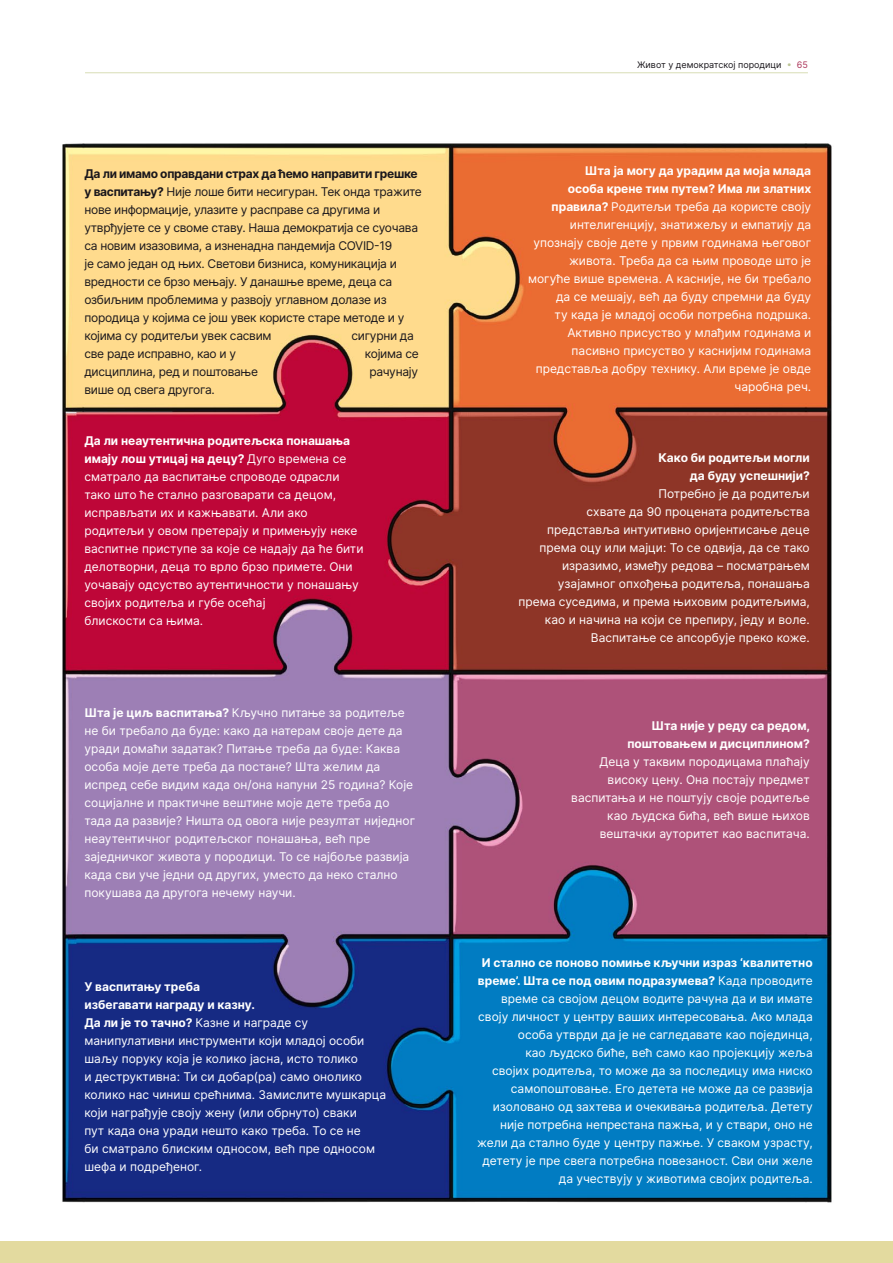
<style>
.page{position:relative;width:893px;height:1263px;background:#fff}
.page>*{position:absolute;margin:0;border:0;box-sizing:border-box;transform-origin:0 0}
.t1{font:12px/18px "Inter";color:#fff;text-align:right}
.t2{font:12px/18px "Inter";letter-spacing:-.025em;color:#1a171c}
.t3{font:700 12px/18px "Inter";color:#fff;text-align:right}
.t4{font:9px "Inter";color:#1a171c}
.s1{font-weight:700}
.s2{color:#bbc494}
.s3{color:#aa3257}
</style>
<div class="page">
<img style="left:47px;top:143px;width:799px;height:1099px">
<div style="left:0;top:1242px;width:893px;height:21px;background:#e3da9f"></div>
<hr style="left:85px;top:72px;width:723px;height:1px;background:#d8ddb5">
<p class="t2" style="left:84px;top:164px;width:339px"><span class="s1">Да ли имамо оправдани страх да ћемо направити грешке у васпитању?</span> Није лоше бити несигуран. Тек онда тражите нове информације, улазите у расправе са другима и утврђујете се у своме ставу. Наша демократија се суочава са новим изазовима, а изненадна пандемија COVID-19<br>је само један од њих. Светови бизниса, комуникација и вредности се брзо мењају. У данашње време, деца са озбиљним проблемима у развоју углавном долазе из породица у којима се још увек користе старе методе и у којима су родитељи увек сасвим</p>
<p class="t2" style="left:351px;top:326px;width:64px">сигурни да</p>
<p class="t2" style="left:84px;top:344px;width:153px">све раде исправно, као и у</p>
<p class="t2" style="left:365px;top:344px;width:55px">којима се</p>
<p class="t2" style="left:84px;top:362px;width:175px">дисциплина, ред и поштовање</p>
<p class="t2" style="left:369px;top:362px;width:50px">рачунају</p>
<p class="t2" style="left:84px;top:380px;width:132px">више од свега другога.</p>
<p class="t1" style="left:84px;top:431px;width:281px;text-align:left"><span class="s1">Да ли неаутентична родитељска понашања имају лош утицај на децу?</span> Дуго времена се сматрало да васпитање спроводе одрасли тако што ће стално разговарати са децом, исправљати их и кажњавати. Али ако родитељи у овом претерају и примењују неке васпитне приступе за које се надају да ће бити делотворни, деца то врло брзо примете. Они уочавају одсуство аутентичности у понашању својих родитеља и губе осећај<br>блискости са њима.</p>
<p class="t1" style="left:84px;top:703px;width:332px;text-align:left"><span class="s1">Шта је циљ васпитања?</span> Кључно питање за родитеље не би требало да буде: како да натерам своје дете да уради домаћи задатак? Питање треба да буде: Каква особа моје дете треба да постане? Шта желим да испред себе видим када он/она напуни 25 година? Које социјалне и практичне вештине моје дете треба до тада да развије? Ништа од овога није резултат ниједног неаутентичног родитељског понашања, већ пре заједничког живота у породици. То се најбоље развија када сви уче једни од других, уместо да неко стално покушава да другога нечему научи.</p>
<p class="t1" style="left:84px;top:977px;width:303px;text-align:left"><span class="s1">У васпитању треба<br>избегавати награду и казну.<br>Да ли је то тачно?</span> Казне и награде су манипулативни инструменти који младој особи шаљу поруку која је колико јасна, исто толико<br>и деструктивна: Ти си добар(ра) само онолико колико нас чиниш срећнима. Замислите мушкарца који награђује своју жену (или обрнуто) сваки<br>пут када она уради нешто како треба. То се не<br>би сматрало блиским односом, већ пре односом шефа и подређеног.</p>
<p class="t4" style="left:637px;top:58px;width:172px">Живот у демократској породици <span class="s2">•</span> <span class="s3">65</span></p>
<p class="t1" style="left:528px;top:161px;width:285px"><span class="s1">Шта ја могу да урадим да моја млада<br>особа крене тим путем? Има ли златних правила?</span> Родитељи треба да користе своју интелигенцију, знатижељу и емпатију да упознају своје дете у првим годинама његовог живота. Треба да са њим проводе што је могуће више времена. А касније, не би требало да се мешају, већ да буду спремни да буду<br>ту када је младој особи потребна подршка.<br>Активно присуство у млађим годинама и пасивно присуство у каснијим годинама представља добру технику. Али време је овде чаробна реч.</p>
<p class="t3" style="left:658px;top:448px;width:153px">Како би родитељи могли да буду успешнији?</p>
<p class="t1" style="left:518px;top:484px;width:293px">Потребно је да родитељи<br>схвате да 90 процената родитељства представља интуитивно оријентисање деце према оцу или мајци: То се одвија, да се тако изразимо, између редова – посматрањем узајамног опхођења родитеља, понашања према суседима, и према њиховим родитељима, као и начина на који се препиру, једу и воле.<br>Васпитање се апсорбује преко коже.</p>
<p class="t3" style="left:627px;top:716px;width:184px">Шта није у реду са редом, поштовањем и дисциплином?</p>
<p class="t1" style="left:571px;top:753px;width:240px">Деца у таквим породицама плаћају високу цену. Она постају предмет васпитања и не поштују своје родитеље као људска бића, већ више њихов вештачки ауторитет као васпитача.</p>
<p class="t1" style="left:477px;top:953px;width:337px"><span class="s1">И стално се поново помиње кључни израз ‘квалитетно време’. Шта се под овим подразумева?</span> Када проводите време са својом децом водите рачуна да и ви имате своју личност у центру ваших интересовања. Ако млада особа утврди да је не сагледавате као појединца,<br>као људско биће, већ само као пројекцију жеља<br>својих родитеља, то може да за последицу има ниско самопоштовање. Его детета не може да се развија изоловано од захтева и очекивања родитеља. Детету није потребна непрестана пажња, и у ствари, оно не жели да стално буде у центру пажње. У сваком узрасту, детету је пре свега потребна повезаност. Сви они желе да учествују у животима својих родитеља.</p>
</div>
